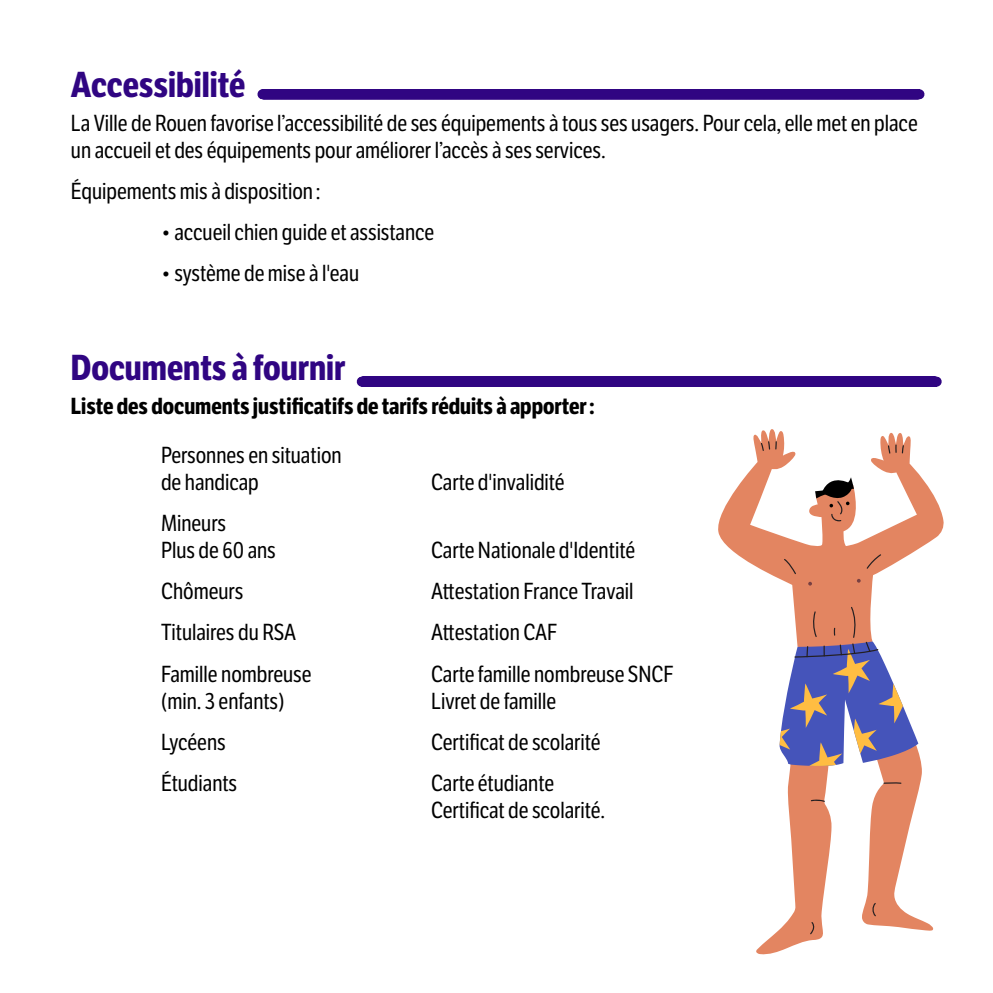
<style>
.page{position:relative;width:993px;height:993px;background:#fff}
.page>*{position:absolute;margin:0;border:0;box-sizing:border-box;transform-origin:0 0}
.t1{font:700 35px "LFT Etica Condensed";color:#300582}
.t2{font:22.5px/27px "LFT Etica Condensed";color:#000}
.t3{font:700 22.5px "LFT Etica Condensed";color:#000}
</style>
<div class="page">
<div style="left:262px;top:89px;width:657px;height:10px;background:#300582"></div>
<div style="left:361px;top:376px;width:575px;height:10px;background:#300582"></div>
<svg style="left:718px;top:429px;width:226px;height:177px"></svg>
<svg style="left:814px;top:470px;width:39px;height:51px"></svg>
<svg style="left:760px;top:441px;width:9px;height:10px"></svg>
<svg style="left:887px;top:444px;width:16px;height:9px"></svg>
<svg style="left:866px;top:554px;width:14px;height:14px"></svg>
<svg style="left:783px;top:558px;width:12px;height:16px"></svg>
<svg style="left:807px;top:581px;width:4px;height:4px"></svg>
<svg style="left:856px;top:578px;width:4px;height:4px"></svg>
<svg style="left:756px;top:606px;width:178px;height:348px"></svg>
<h1 class="t1" style="left:71px;top:63px;width:176px">Accessibilité</h1>
<p class="t2" style="left:71px;top:110px;width:848px">La Ville de Rouen favorise l’accessibilité de ses équipements à tous ses usagers. Pour cela, elle met en place un accueil et des équipements pour améliorer l’accès à ses services.</p>
<p class="t2" style="left:71px;top:178px;width:251px">Équipements mis à disposition :</p>
<p class="t2" style="left:161px;top:219px;width:275px">• accueil chien guide et assistance</p>
<p class="t2" style="left:161px;top:260px;width:199px">• système de mise à l'eau</p>
<h1 class="t1" style="left:71px;top:346px;width:276px">Documents à fournir</h1>
<p class="t3" style="left:71px;top:392px;width:525px">Liste des documents justificatifs de tarifs réduits à apporter:</p>
<p class="t2" style="left:161px;top:441px;width:182px">Personnes en situation de handicap</p>
<p class="t2" style="left:431px;top:468px;width:135px">Carte d'invalidité</p>
<p class="t2" style="left:161px;top:510px;width:116px">Mineurs<br>Plus de 60 ans</p>
<p class="t2" style="left:431px;top:537px;width:205px">Carte Nationale d'Identité</p>
<p class="t2" style="left:161px;top:578px;width:84px">Chômeurs</p>
<p class="t2" style="left:431px;top:578px;width:204px">Attestation France Travail</p>
<p class="t2" style="left:161px;top:619px;width:137px">Titulaires du RSA</p>
<p class="t2" style="left:431px;top:619px;width:128px">Attestation CAF</p>
<p class="t2" style="left:161px;top:660px;width:152px">Famille nombreuse</p>
<p class="t2" style="left:431px;top:660px;width:244px">Carte famille nombreuse SNCF</p>
<p class="t2" style="left:161px;top:687px;width:125px">(min. 3 enfants)</p>
<p class="t2" style="left:431px;top:687px;width:126px">Livret de famille</p>
<p class="t2" style="left:161px;top:728px;width:66px">Lycéens</p>
<p class="t2" style="left:431px;top:728px;width:171px">Certificat de scolarité</p>
<p class="t2" style="left:161px;top:769px;width:78px">Étudiants</p>
<p class="t2" style="left:431px;top:769px;width:175px">Carte étudiante<br>Certificat de scolarité.</p>
</div>
